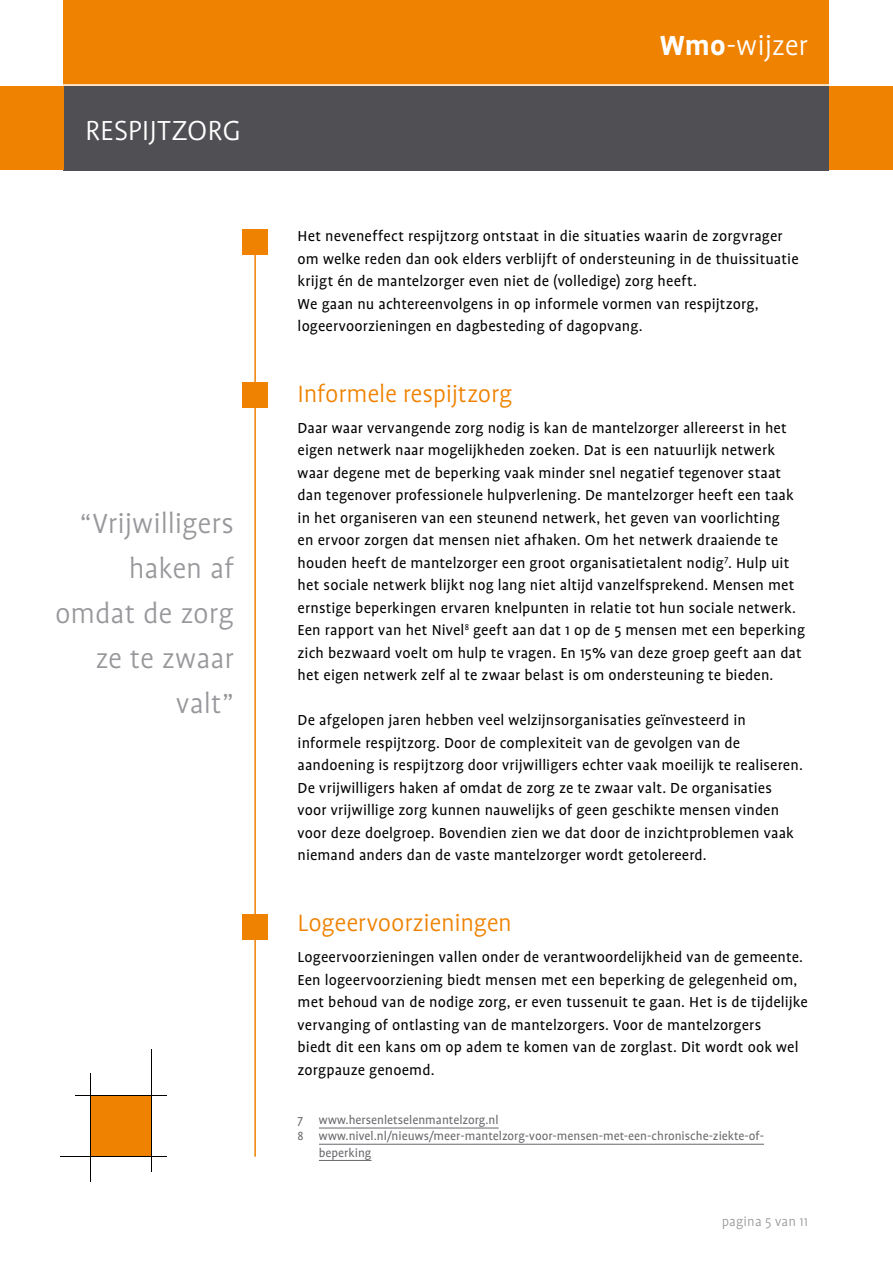
<style>
.page{position:relative;width:893px;height:1263px;background:#fff}
.page>*{position:absolute;margin:0;border:0;box-sizing:border-box;transform-origin:0 0}
.streamer{font:300 31.5px/45px "Profile";letter-spacing:-.005em;color:#98989c;text-align:right}
.t1{font:300 31.5px "Profile";color:#fff}
.tussenkop_1{font:300 27px "Profile";letter-spacing:-.01em;color:#ef8200}
.brood{font:16.5px/22.5px "Profile";letter-spacing:.005em;color:#000}
.t2{font:300 15px "Profile";letter-spacing:.01em;color:#98989c}
.voetnoot{font:13.5px/16.2px "Profile";color:#68676c}
.s1{font-weight:700}
</style>
<div class="page">
<hr style="left:254px;top:254px;width:2px;height:903px;background:#ef8200">
<div style="left:91px;top:1096px;width:60px;height:60px;background:#ef8200"></div>
<hr style="left:91px;top:1073px;width:1px;height:109px;background:#000">
<hr style="left:151px;top:1049px;width:1px;height:122px;background:#000">
<hr style="left:75px;top:1095px;width:92px;height:1px;background:#000">
<hr style="left:61px;top:1156px;width:106px;height:1px;background:#000">
<div style="left:242px;top:230px;width:25px;height:25px;background:#ef8200"></div>
<div style="left:242px;top:383px;width:25px;height:25px;background:#ef8200"></div>
<div style="left:242px;top:914px;width:25px;height:26px;background:#ef8200"></div>
<hr style="left:319px;top:1128px;width:180px;height:1px;background:#68676c">
<hr style="left:319px;top:1144px;width:445px;height:1px;background:#68676c">
<hr style="left:319px;top:1160px;width:52px;height:1px;background:#68676c">
<div style="left:64px;top:85px;width:765px;height:85px;background:#504f53"></div>
<div style="left:64px;top:0;width:765px;height:85px;background:#ef8200"></div>
<div style="left:0;top:86px;width:64px;height:84px;background:#ef8200"></div>
<div style="left:829px;top:86px;width:64px;height:84px;background:#ef8200"></div>
<hr style="left:0;top:84px;width:893px;height:2px;background:#fff">
<h1 class="t1" style="left:85px;top:112px;width:157px">RESPIJTZORG</h1>
<p class="streamer" style="left:55px;top:500px;width:180px">“Vrijwilligers haken af omdat de zorg ze te zwaar valt”</p>
<h1 class="t1" style="left:660px;top:27px;width:150px"><span class="s1">Wmo</span>-wijzer</h1>
<p class="brood" style="left:298px;top:225px;width:502px">Het neveneffect respijtzorg ontstaat in die situaties waarin de zorgvrager om welke reden dan ook elders verblijft of ondersteuning in de thuissituatie krijgt én de mantelzorger even niet de (volledige) zorg heeft.</p>
<p class="brood" style="left:298px;top:292px;width:462px">We gaan nu achtereenvolgens in op informele vormen van respijtzorg, logeervoorzieningen en dagbesteding of dagopvang.</p>
<p class="tussenkop_1" style="left:298px;top:378px;width:216px">Informele respijtzorg</p>
<p class="brood" style="left:298px;top:416px;width:509px">Daar waar vervangende zorg nodig is kan de mantelzorger allereerst in het eigen netwerk naar mogelijkheden zoeken. Dat is een natuurlijk netwerk waar degene met de beperking vaak minder snel negatief tegenover staat dan tegenover professionele hulpverlening. De mantelzorger heeft een taak in het organiseren van een steunend netwerk, het geven van voorlichting<br>en ervoor zorgen dat mensen niet afhaken. Om het netwerk draaiende te houden heeft de mantelzorger een groot organisatietalent nodig<sup>7</sup>. Hulp uit het sociale netwerk blijkt nog lang niet altijd vanzelfsprekend. Mensen met ernstige beperkingen ervaren knelpunten in relatie tot hun sociale netwerk.<br>Een rapport van het Nivel<sup>8</sup> geeft aan dat 1 op de 5 mensen met een beperking zich bezwaard voelt om hulp te vragen. En 15% van deze groep geeft aan dat het eigen netwerk zelf al te zwaar belast is om ondersteuning te bieden.</p>
<p class="brood" style="left:298px;top:709px;width:507px">De afgelopen jaren hebben veel welzijnsorganisaties geïnvesteerd in informele respijtzorg. Door de complexiteit van de gevolgen van de aandoening is respijtzorg door vrijwilligers echter vaak moeilijk te realiseren.<br>De vrijwilligers haken af omdat de zorg ze te zwaar valt. De organisaties voor vrijwillige zorg kunnen nauwelijks of geen geschikte mensen vinden voor deze doelgroep. Bovendien zien we dat door de inzichtproblemen vaak niemand anders dan de vaste mantelzorger wordt getolereerd.</p>
<p class="tussenkop_1" style="left:298px;top:907px;width:216px">Logeervoorzieningen</p>
<p class="brood" style="left:298px;top:945px;width:512px">Logeervoorzieningen vallen onder de verantwoordelijkheid van de gemeente.<br>Een logeervoorziening biedt mensen met een beperking de gelegenheid om, met behoud van de nodige zorg, er even tussenuit te gaan. Het is de tijdelijke vervanging of ontlasting van de mantelzorgers. Voor de mantelzorgers<br>biedt dit een kans om op adem te komen van de zorglast. Dit wordt ook wel zorgpauze genoemd.</p>
<p class="voetnoot" style="left:298px;top:1112px;width:203px">7 www.hersenletselenmantelzorg.nl</p>
<p class="voetnoot" style="left:319px;top:1128px;width:447px;text-indent:-21px">8 www.nivel.nl/nieuws/meer-mantelzorg-voor-mensen-met-een-chronische-ziekte-of&shy;beperking</p>
<p class="t2" style="left:722px;top:1213px;width:88px">pagina 5 van 11</p>
</div>
